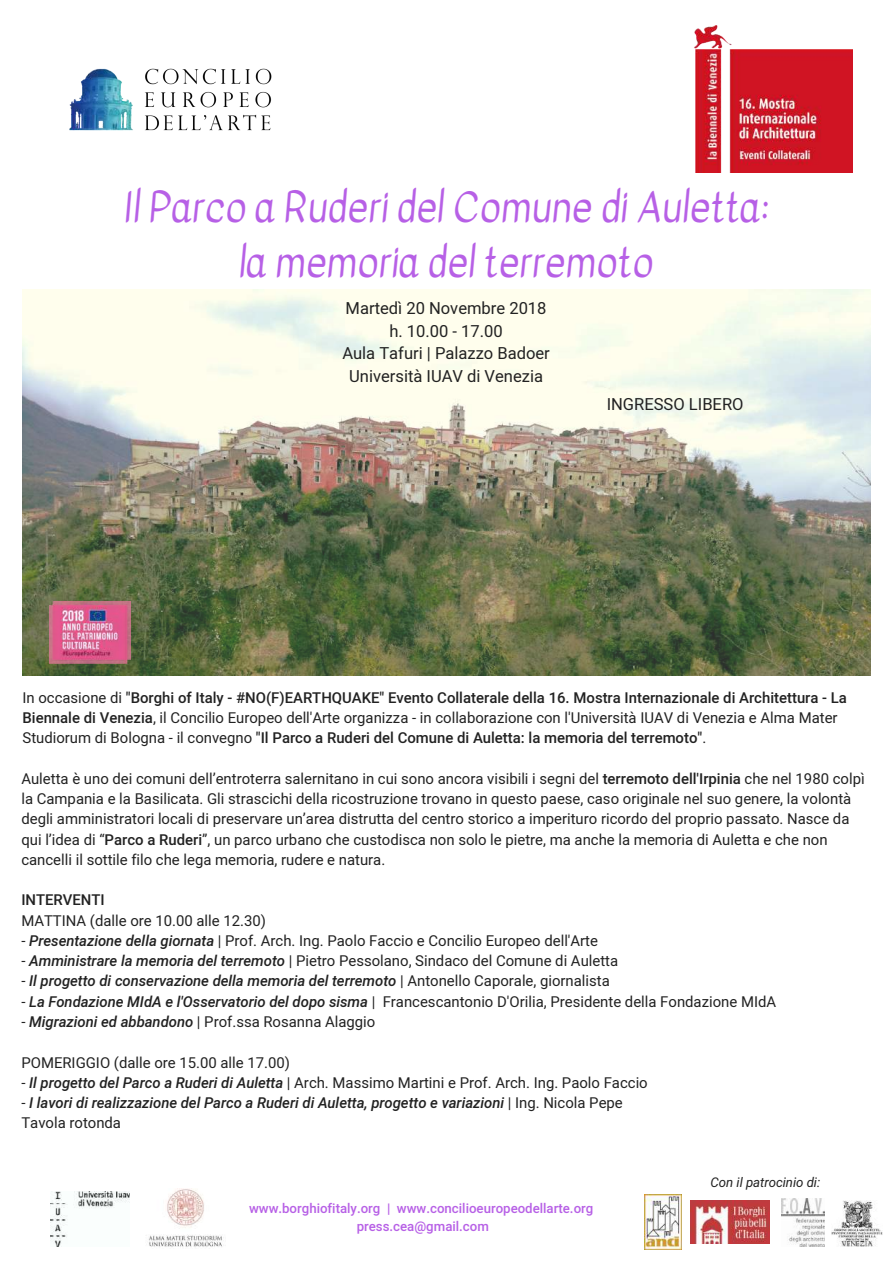
<style>
.page{position:relative;width:893px;height:1263px;background:#fff}
.page>*{position:absolute;margin:0;border:0;box-sizing:border-box;transform-origin:0 0}
.t1{font:39.75px/55.2px "Kavivanar";color:#b760e6;text-align:center}
.t2{font:16.5px/22.5px "Mardoto";color:#222;text-align:center}
.t3{font:14.85px/20.2px "Mardoto";color:#222}
.t4{font:500 14.85px/20.2px "Mardoto";color:#222}
.t5{font:italic 500 14.85px/20.2px "Mardoto";color:#222}
.t6{font:500 13.2px/18px "Mardoto";color:#b760e6;text-align:center}
.t7{font:italic 13.2px "Mardoto";color:#222}
.s1{font-weight:400}
.s2{font-weight:500}
.s3{font-weight:500;font-style:italic}
.s4{font-weight:400;font-style:normal}
</style>
<div class="page">
<img style="left:694px;top:26px;width:158px;height:146px">
<img style="left:70px;top:69px;width:201px;height:62px">
<img style="left:51px;top:1191px;width:78px;height:55px">
<img style="left:148px;top:1188px;width:76px;height:59px">
<img style="left:644px;top:1195px;width:37px;height:55px">
<img style="left:690px;top:1200px;width:79px;height:43px">
<img style="left:831px;top:1200px;width:52px;height:46px">
<img style="left:781px;top:1198px;width:43px;height:48px">
<img style="left:23px;top:289px;width:847px;height:387px">
<img style="left:50px;top:601px;width:81px;height:62px">
<h1 class="t1" style="left:123px;top:180px;width:647px">Il Parco a Ruderi del Comune di Auletta: la memoria del terremoto</h1>
<p class="t2" style="left:342px;top:297px;width:209px">Martedì 20 Novembre 2018 h. 10.00 - 17.00<br>Aula Tafuri | Palazzo Badoer<br>Università IUAV di Venezia</p>
<p class="t2" style="left:607px;top:393px;width:138px">INGRESSO LIBERO</p>
<p class="t4" style="left:23px;top:687px;width:826px"><span class="s1">In occasione di</span> "Borghi of Italy - #NO(F)EARTHQUAKE" Evento Collaterale della 16. Mostra Internazionale di Architettura - La<br>Biennale di Venezia<span class="s1">, il Concilio Europeo dell'Arte organizza - in collaborazione con l'Università IUAV di Venezia e Alma Mater<br>Studiorum di Bologna - il convegno</span> "Il Parco a Ruderi del Comune di Auletta: la memoria del terremoto"<span class="s1">.</span></p>
<p class="t3" style="left:21px;top:768px;width:845px">Auletta è uno dei comuni dell’entroterra salernitano in cui sono ancora visibili i segni del <span class="s2">terremoto dell'Irpinia</span> che nel 1980 colpì la Campania e la Basilicata. Gli strascichi della ricostruzione trovano in questo paese, caso originale nel suo genere, la volontà degli amministratori locali di preservare un’area distrutta del centro storico a imperituro ricordo del proprio passato. Nasce da qui l’idea di “<span class="s2">Parco a Ruderi</span>”, un parco urbano che custodisca non solo le pietre, ma anche la memoria di Auletta e che non cancelli il sottile filo che lega memoria, rudere e natura.</p>
<p class="t4" style="left:21px;top:890px;width:85px">INTERVENTI</p>
<p class="t3" style="left:21px;top:910px;width:246px">MATTINA (dalle ore 10.00 alle 12.30)</p>
<p class="t3" style="left:21px;top:931px;width:578px">- <span class="s3">Presentazione della giornata</span> | Prof. Arch. Ing. Paolo Faccio e Concilio Europeo dell'Arte</p>
<p class="t3" style="left:21px;top:951px;width:598px">- <span class="s3">Amministrare la memoria del terremoto</span> | Pietro Pessolano, Sindaco del Comune di Auletta</p>
<p class="t5" style="left:21px;top:971px;width:590px"><span class="s4">-</span> Il progetto di conservazione della memoria del terremoto <span class="s4">| Antonello Caporale, giornalista</span></p>
<p class="t3" style="left:21px;top:991px;width:756px">- <span class="s3">La Fondazione MIdA e l'Osservatorio del dopo sisma</span> | Francescantonio D'Orilia, Presidente della Fondazione MIdA</p>
<p class="t3" style="left:21px;top:1012px;width:355px">- <span class="s3">Migrazioni ed abbandono</span> | Prof.ssa Rosanna Alaggio</p>
<p class="t3" style="left:21px;top:1052px;width:270px">POMERIGGIO (dalle ore 15.00 alle 17.00)</p>
<p class="t3" style="left:21px;top:1072px;width:628px">- <span class="s3">Il progetto del Parco a Ruderi di Auletta</span> | Arch. Massimo Martini e Prof. Arch. Ing. Paolo Faccio</p>
<p class="t5" style="left:21px;top:1093px;width:603px"><span class="s4">-</span> I lavori di realizzazione del Parco a Ruderi di Auletta, progetto e variazioni <span class="s4">| Ing. Nicola Pepe<br>Tavola rotonda</span></p>
<p class="t6" style="left:249px;top:1199px;width:346px">www.borghiofitaly.org | www.concilioeuropeodellarte.org press.cea@gmail.com</p>
<p class="t7" style="left:710px;top:1175px;width:111px">Con il patrocinio di:</p>
</div>
